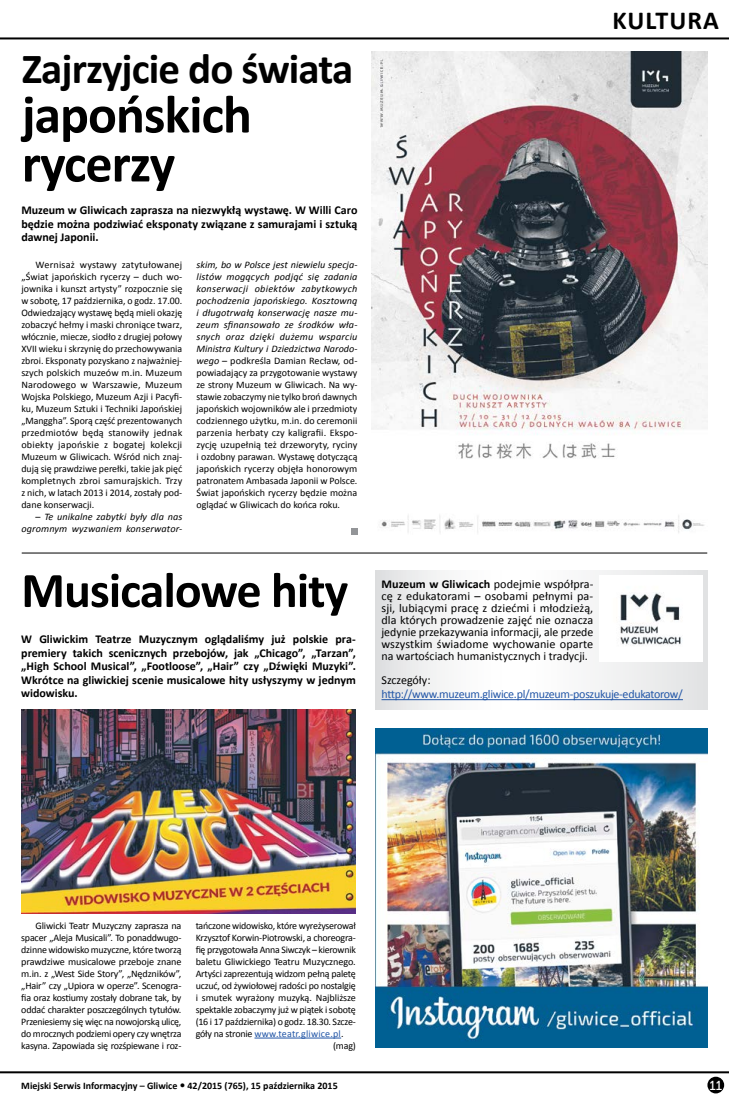
<style>
.page{position:relative;width:729px;height:1098px;background:#fff}
.page>*{position:absolute;margin:0;border:0;box-sizing:border-box;transform-origin:0 0}
.t1{font:700 54px/49px "Calibri";letter-spacing:-.02em;color:#000}
.t2{font:700 50px "Calibri";letter-spacing:-.02em;color:#000}
.t3{font:700 43px "Calibri";letter-spacing:-.02em;color:#000}
.t4{font:700 26px "Calibri";color:#000}
.t5{font:13px "Museo Sans 500";color:#fff}
.t6{font:700 12px/13.5px "Calibri";letter-spacing:-.005em;color:#000;text-align:justify}
.t7{font:12px/12px "Calibri";color:#000;text-align:justify}
.t8{font:12px "Calibri";letter-spacing:-.025em;color:#2256a7}
.t9{font:10px/12px "Calibri";letter-spacing:-.02em;color:#000;text-align:justify}
.t10{font:700 10px "Calibri";color:#000}
.t11{font:italic 10px/12px "Calibri";letter-spacing:.01em;color:#000;text-align:right}
.t12{font:10px "Calibri";letter-spacing:.01em;color:#2256a7}
.s1{font-style:normal}
.s2{font-style:italic}
.s3{font-weight:700}
.s4{color:#000}
</style>
<div class="page">
<hr style="left:0;top:37px;width:729px;height:2px;background:#000">
<hr style="left:0;top:1070px;width:729px;height:2px;background:#000">
<div style="left:707px;top:1076px;width:17px;height:16px;background:#000;border-radius:50%"></div>
<hr style="left:254px;top:1037px;width:87px;height:1px;background:#2256a7">
<hr style="left:22px;top:552px;width:685px;height:1px;background:#000">
<svg style="left:376px;top:570px;width:331px;height:139px"></svg>
<hr style="left:381px;top:699px;width:301px;height:1px;background:#2256a7">
<img style="left:371px;top:51px;width:336px;height:482px">
<img style="left:599px;top:575px;width:103px;height:86px">
<img style="left:376px;top:728px;width:331px;height:318px">
<img style="left:21px;top:709px;width:335px;height:204px">
<div style="left:350px;top:528px;width:7px;height:6px;background:#939598"></div>
<h3 class="t3" style="left:22px;top:42px;width:333px">Zajrzyjcie do świata</h3>
<h1 class="t1" style="left:22px;top:90px;width:232px">japońskich rycerzy</h1>
<p class="t6" style="left:21px;top:204px;width:337px">Muzeum w Gliwicach zaprasza na niezwykłą wystawę. W Willi Caro będzie można podziwiać eksponaty związane z samurajami i sztuką dawnej Japonii.</p>
<p class="t9" style="left:21px;top:259px;width:162px;text-indent:14px">Wernisaż wystawy zatytułowanej „Świat japońskich rycerzy – duch wo&shy;jownika i kunszt artysty” rozpocznie się w sobotę, 17 października, o godz. 17.00.<br>Odwiedzający wystawę będą mieli okazję zobaczyć hełmy i maski chroniące twarz, włócznie, miecze, siodło z drugiej połowy XVII wieku i skrzynię do przechowywania zbroi. Eksponaty pozyskano z najważniej&shy;szych polskich muzeów m.in. Muzeum Narodowego w Warszawie, Muzeum Wojska Polskiego, Muzeum Azji i Pacyfi&shy;ku, Muzeum Sztuki i Techniki Japońskiej „Manggha”. Sporą część prezentowanych przedmiotów będą stanowiły jednak obiekty japońskie z bogatej kolekcji Muzeum w Gliwicach. Wśród nich znaj&shy;dują się prawdziwe perełki, takie jak pięć kompletnych zbroi samurajskich. Trzy z nich, w latach 2013 i 2014, zostały pod&shy;dane konserwacji.</p>
<p class="t11" style="left:21px;top:510px;width:162px"><span class="s1">–</span> Te unikalne zabytki były dla nas ogromnym wyzwaniem konserwator-</p>
<p class="t9" style="left:196px;top:259px;width:162px"><span class="s2">skim, bo w Polsce jest niewielu specja&shy;listów mogących podjąć się zadania konserwacji obiektów zabytkowych pochodzenia japońskiego. Kosztowną i długotrwałą konserwację nasze mu&shy;zeum sfinansowało ze środków wła&shy;snych oraz dzięki dużemu wsparciu Ministra Kultury i Dziedzictwa Narodo&shy;wego</span> – podkreśla Damian Recław, od&shy;powiadający za przygotowanie wystawy ze strony Muzeum w Gliwicach. Na wy&shy;stawie zobaczymy nie tylko broń dawnych japońskich wojowników ale i przedmioty codziennego użytku, m.in. do ceremonii parzenia herbaty czy kaligrafii. Ekspo&shy;zycję uzupełnią też drzeworyty, ryciny i ozdobny parawan. Wystawę dotyczącą japońskich rycerzy objęła honorowym patronatem Ambasada Japonii w Polsce.<br>Świat japońskich rycerzy będzie można oglądać w Gliwicach do końca roku.</p>
<h2 class="t2" style="left:21px;top:558px;width:328px">Musicalowe hity</h2>
<p class="t6" style="left:21px;top:632px;width:336px">W Gliwickim Teatrze Muzycznym oglądaliśmy już polskie pra&shy;premiery takich scenicznych przebojów, jak „Chicago”, „Tarzan”, „High School Musical”, „Footloose”, „Hair” czy „Dźwięki Muzyki”.<br>Wkrótce na gliwickiej scenie musicalowe hity usłyszymy w jednym widowisku.</p>
<h3 class="t4" style="left:612px;top:4px;width:31px">kultur</h3>
<h3 class="t4" style="left:703px;top:4px;width:17px">a</h3>
<p class="t7" style="left:381px;top:577px;width:213px"><span class="s3">Muzeum w Gliwicach</span> podejmie współpra&shy;cę z edukatorami – osobami pełnymi pa&shy;sji, lubiącymi pracę z dziećmi i młodzieżą, dla których prowadzenie zajęć nie oznacza jedynie przekazywania informacji, ale przede wszystkim świadome wychowanie oparte na wartościach humanistycznych i tradycji.</p>
<p class="t7" style="left:381px;top:673px;width:51px">Szczegóły:</p>
<p class="t8" style="left:381px;top:686px;width:303px">http://www.muzeum.gliwice.pl/muzeum-poszukuje-edukatorow/</p>
<p class="t9" style="left:21px;top:919px;width:162px;text-indent:14px">Gliwicki Teatr Muzyczny zaprasza na spacer „Aleja Musicali”. To ponaddwugo&shy;dzinne widowisko muzyczne, które tworzą prawdziwe musicalowe przeboje znane m.in. z „West Side Story”, „Nędzników”, „Hair” czy „Upiora w operze”. Scenogra&shy;fia oraz kostiumy zostały dobrane tak, by oddać charakter poszczególnych tytułów.<br>Przeniesiemy się więc na nowojorską ulicę, do mrocznych podziemi opery czy wnętrza kasyna. Zapowiada się rozśpiewane i roz-</p>
<p class="t9" style="left:196px;top:919px;width:162px">tańczone widowisko, które wyreżyserował</p>
<p class="t9" style="left:196px;top:931px;width:162px">Krzysztof Korwin-Piotrowski, a choreogra-</p>
<p class="t9" style="left:196px;top:943px;width:162px">fię przygotowała Anna Siwczyk – kierownik</p>
<p class="t9" style="left:196px;top:955px;width:162px">baletu Gliwickiego Teatru Muzycznego.</p>
<p class="t9" style="left:196px;top:967px;width:162px">Artyści zaprezentują widzom pełną paletę</p>
<p class="t9" style="left:196px;top:979px;width:162px">uczuć, od żywiołowej radości po nostalgię</p>
<p class="t9" style="left:196px;top:991px;width:162px">i smutek wyrażony muzyką. Najbliższe</p>
<p class="t9" style="left:196px;top:1003px;width:162px">spektakle zobaczymy już w piątek i sobotę</p>
<p class="t9" style="left:196px;top:1015px;width:162px">(16 i 17 października) o godz. 18.30. Szcze-</p>
<p class="t12" style="left:196px;top:1026px;width:149px"><span class="s4">góły na stronie</span> www.teatr.gliwice.pl<span class="s4">.</span></p>
<p class="t9" style="left:333px;top:1039px;width:24px">(mag)</p>
<p class="t10" style="left:21px;top:1078px;width:318px">Miejski Serwis Informacyjny – Gliwice 42/2015 (765), 15 października 2015</p>
<h3 class="t5" style="left:709px;top:1077px;width:14px">11</h3>
</div>
